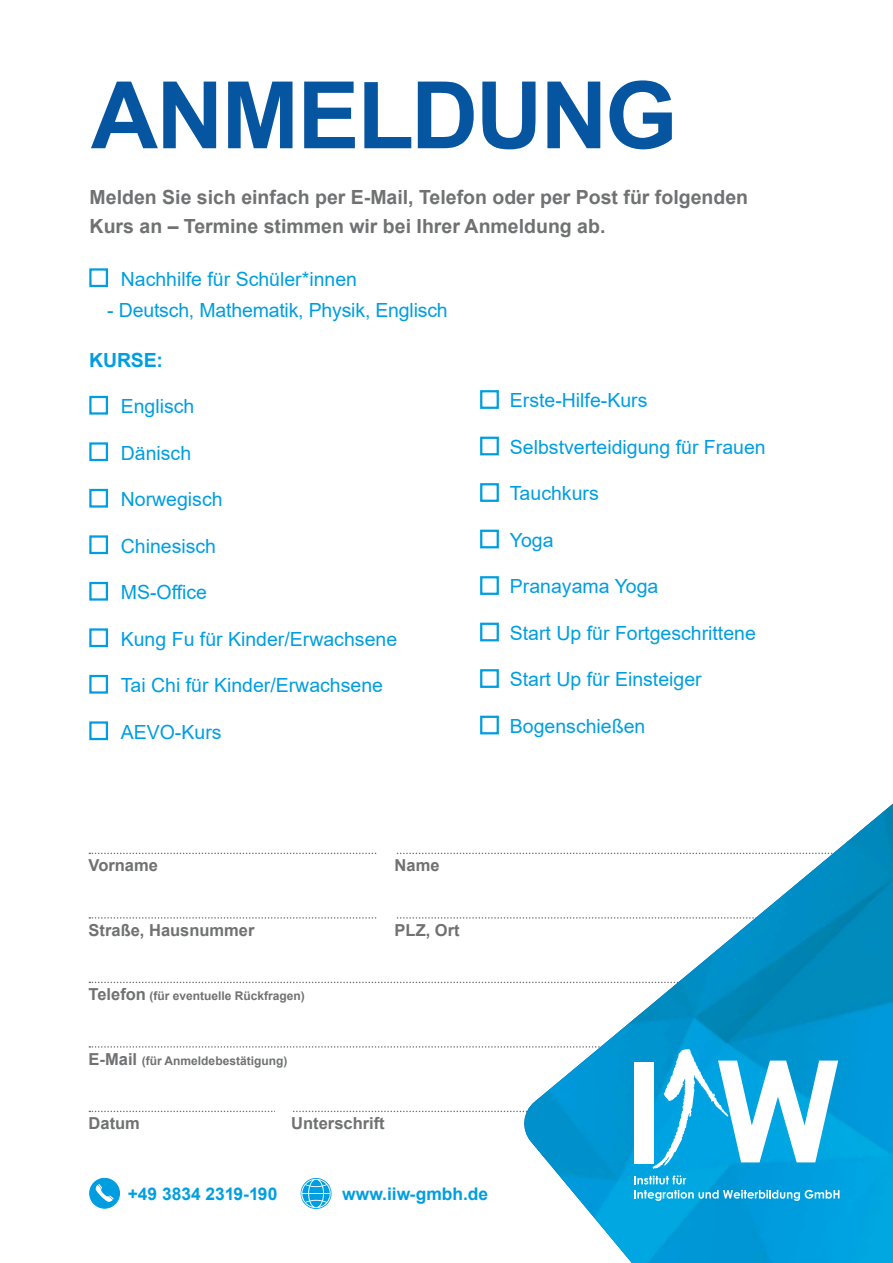
<style>
.page{position:relative;width:893px;height:1263px;background:#fff}
.page>*{position:absolute;margin:0;border:0;box-sizing:border-box;transform-origin:0 0}
.t1{font:700 93.15px "Arial";letter-spacing:-.025em;color:#0655a1}
.t2{font:19.5px "Arial";color:#009ee0}
.t3{font:700 19.5px/28.5px "Arial";color:#707172}
.t4{font:700 19.5px "Arial";letter-spacing:-.01em;color:#009ee0}
.t5{font:700 17.4px "Arial";color:#009ee0}
.t6{font:700 16.5px "Arial";color:#707172}
.t7{font:700 12px "Arial";color:#707172}
.s1{font-size:16.5px}
</style>
<div class="page">
<div style="left:89px;top:268px;width:19px;height:19px;border:2px solid #009ee0"></div>
<div style="left:89px;top:396px;width:19px;height:19px;border:2px solid #009ee0"></div>
<div style="left:89px;top:442px;width:19px;height:19px;border:2px solid #009ee0"></div>
<div style="left:89px;top:489px;width:19px;height:19px;border:2px solid #009ee0"></div>
<div style="left:89px;top:535px;width:19px;height:19px;border:2px solid #009ee0"></div>
<div style="left:89px;top:582px;width:19px;height:19px;border:2px solid #009ee0"></div>
<div style="left:89px;top:628px;width:19px;height:19px;border:2px solid #009ee0"></div>
<div style="left:89px;top:675px;width:19px;height:19px;border:2px solid #009ee0"></div>
<div style="left:89px;top:721px;width:19px;height:19px;border:2px solid #009ee0"></div>
<div style="left:480px;top:390px;width:19px;height:19px;border:2px solid #009ee0"></div>
<div style="left:480px;top:437px;width:19px;height:18px;border:2px solid #009ee0"></div>
<div style="left:480px;top:483px;width:19px;height:19px;border:2px solid #009ee0"></div>
<div style="left:480px;top:530px;width:19px;height:18px;border:2px solid #009ee0"></div>
<div style="left:480px;top:576px;width:19px;height:19px;border:2px solid #009ee0"></div>
<div style="left:480px;top:623px;width:19px;height:18px;border:2px solid #009ee0"></div>
<div style="left:480px;top:669px;width:19px;height:19px;border:2px solid #009ee0"></div>
<div style="left:480px;top:716px;width:19px;height:18px;border:2px solid #009ee0"></div>
<svg style="left:89px;top:853px;width:432px;height:1px"></svg>
<svg style="left:89px;top:917px;width:432px;height:2px"></svg>
<svg style="left:89px;top:982px;width:432px;height:1px"></svg>
<svg style="left:300px;top:1178px;width:32px;height:31px"></svg>
<div style="left:90px;top:1178px;width:30px;height:30px;background:#009ee0;border-radius:50%"></div>
<div style="left:89px;top:1178px;width:31px;height:30px;border:1px solid #009ee0;border-radius:50%"></div>
<svg style="left:95px;top:1184px;width:19px;height:18px"></svg>
<div style="left:378px;top:849px;width:17px;height:10px;background:#fff"></div>
<div style="left:378px;top:914px;width:17px;height:10px;background:#fff"></div>
<img style="left:522px;top:804px;width:371px;height:459px">
<svg style="left:89px;top:1046px;width:804px;height:123px"></svg>
<svg style="left:634px;top:1175px;width:52px;height:9px"></svg>
<svg style="left:634px;top:1190px;width:205px;height:11px;background:#53bee7"></svg>
<h1 class="t1" style="left:91px;top:50px;width:588px">ANMELDUNG</h1>
<p class="t3" style="left:90px;top:184px;width:660px">Melden Sie sich einfach per E-Mail, Telefon oder per Post für folgenden<br>Kurs an – Termine stimmen wir bei Ihrer Anmeldung ab.</p>
<p class="t2" style="left:121px;top:265px;width:238px">Nachhilfe für Schüler*innen</p>
<p class="t2" style="left:107px;top:297px;width:342px">- Deutsch, Mathematik, Physik, Englisch</p>
<p class="t4" style="left:89px;top:346px;width:75px">KURSE:</p>
<p class="t2" style="left:121px;top:393px;width:75px">Englisch</p>
<p class="t2" style="left:121px;top:439px;width:72px">Dänisch</p>
<p class="t2" style="left:121px;top:486px;width:103px">Norwegisch</p>
<p class="t2" style="left:121px;top:532px;width:97px">Chinesisch</p>
<p class="t2" style="left:121px;top:579px;width:88px">MS-Office</p>
<p class="t2" style="left:121px;top:625px;width:278px">Kung Fu für Kinder/Erwachsene</p>
<p class="t2" style="left:121px;top:672px;width:264px">Tai Chi für Kinder/Erwachsene</p>
<p class="t2" style="left:121px;top:718px;width:102px">AEVO-Kurs</p>
<p class="t2" style="left:510px;top:387px;width:139px">Erste-Hilfe-Kurs</p>
<p class="t2" style="left:510px;top:434px;width:257px">Selbstverteidigung für Frauen</p>
<p class="t2" style="left:510px;top:480px;width:90px">Tauchkurs</p>
<p class="t2" style="left:510px;top:527px;width:45px">Yoga</p>
<p class="t2" style="left:510px;top:573px;width:150px">Pranayama Yoga</p>
<p class="t2" style="left:510px;top:620px;width:248px">Start Up für Fortgeschrittene</p>
<p class="t2" style="left:510px;top:666px;width:193px">Start Up für Einsteiger</p>
<p class="t2" style="left:510px;top:713px;width:137px">Bogenschießen</p>
<p class="t6" style="left:89px;top:854px;width:71px">Vorname</p>
<p class="t6" style="left:395px;top:854px;width:46px">Name</p>
<p class="t6" style="left:89px;top:918px;width:167px">Straße, Hausnummer</p>
<p class="t6" style="left:395px;top:918px;width:67px">PLZ, Ort</p>
<p class="t7" style="left:89px;top:987px;width:218px"><span class="s1">Telefon</span> (für eventuelle Rückfragen)</p>
<p class="t7" style="left:89px;top:1052px;width:200px"><span class="s1">E-Mail</span> (für Anmeldebestätigung)</p>
<p class="t6" style="left:89px;top:1112px;width:53px">Datum</p>
<p class="t6" style="left:291px;top:1112px;width:95px">Unterschrift</p>
<p class="t5" style="left:128px;top:1182px;width:151px">+49 3834 2319-190</p>
<p class="t5" style="left:342px;top:1182px;width:148px">www.iiw-gmbh.de</p>
</div>
